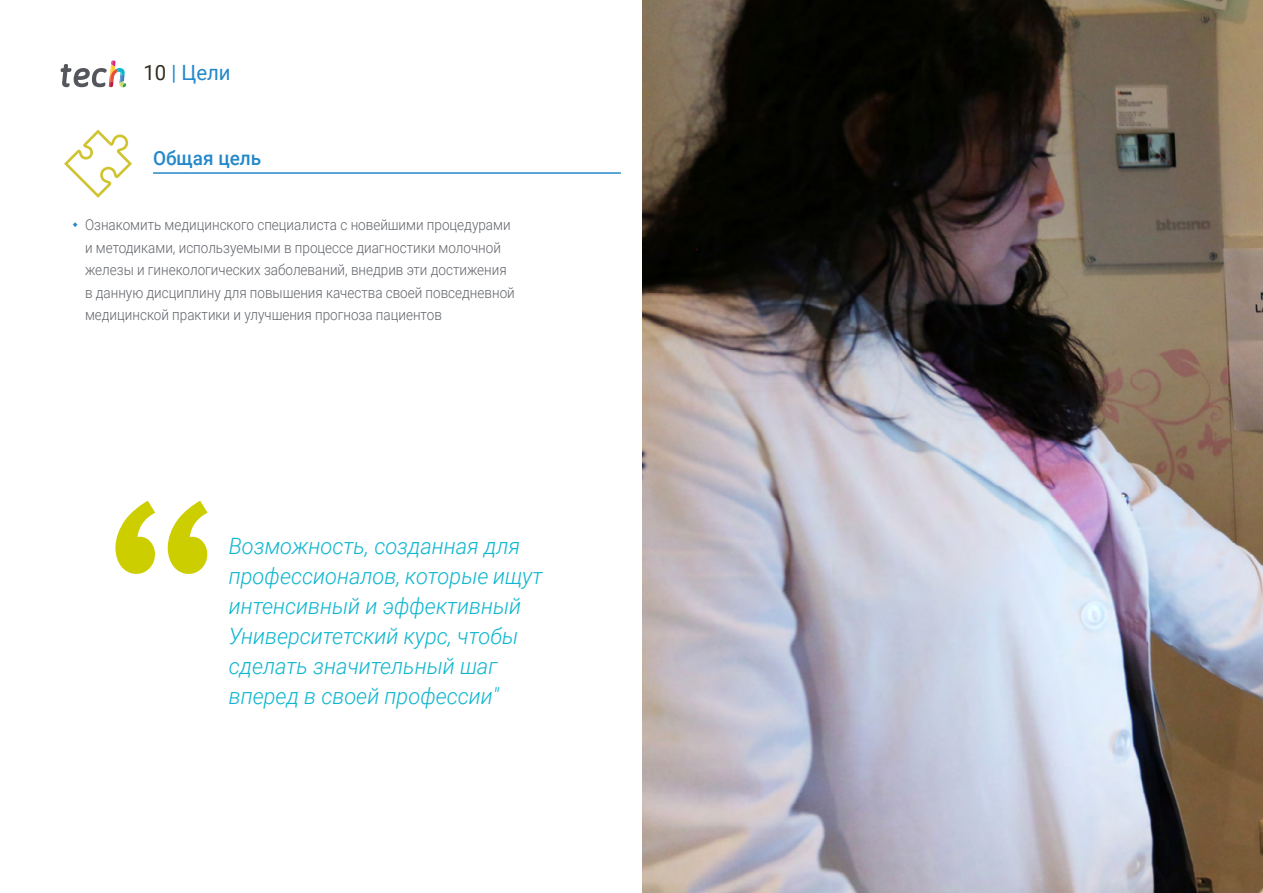
<style>
.page{position:relative;width:1263px;height:893px;background:#fff}
.page>*{position:absolute;margin:0;border:0;box-sizing:border-box;transform-origin:0 0}
.t1{font:italic 300 22.5px/30px "Roboto";color:#0fb6cf}
.t2{font:21px "Roboto";color:#2488c9}
.t3{font:500 19.5px "Roboto";color:#2488c9}
.t4{font:300 15px/22.5px "Roboto";color:#61646a;scale:.9 1}
.s1{color:#312e20}
</style>
<div class="page">
<hr style="left:153px;top:173px;width:468px;height:1px;background:#2488c9">
<svg style="left:64px;top:130px;width:68px;height:68px"></svg>
<img style="left:642px;top:0;width:621px;height:893px">
<svg style="left:61px;top:61px;width:65px;height:27px"></svg>
<svg style="left:115px;top:501px;width:93px;height:73px"></svg>
<h2 class="t2" style="left:144px;top:57px;width:89px"><span class="s1">10</span> | Цели</h2>
<h3 class="t3" style="left:153px;top:144px;width:110px">Общая цель</h3>
<p class="t4" style="left:85px;top:213px;width:479px">Ознакомить медицинского специалиста с новейшими процедурами и методиками, используемыми в процессе диагностики молочной железы и гинекологических заболеваний, внедрив эти достижения в данную дисциплину для повышения качества своей повседневной медицинской практики и улучшения прогноза пациентов</p>
<h1 class="t1" style="left:229px;top:530px;width:315px">Возможность, созданная для профессионалов, которые ищут интенсивный и эффективный<br>Университетский курс, чтобы сделать значительный шаг вперед в своей профессии"</h1>
</div>
